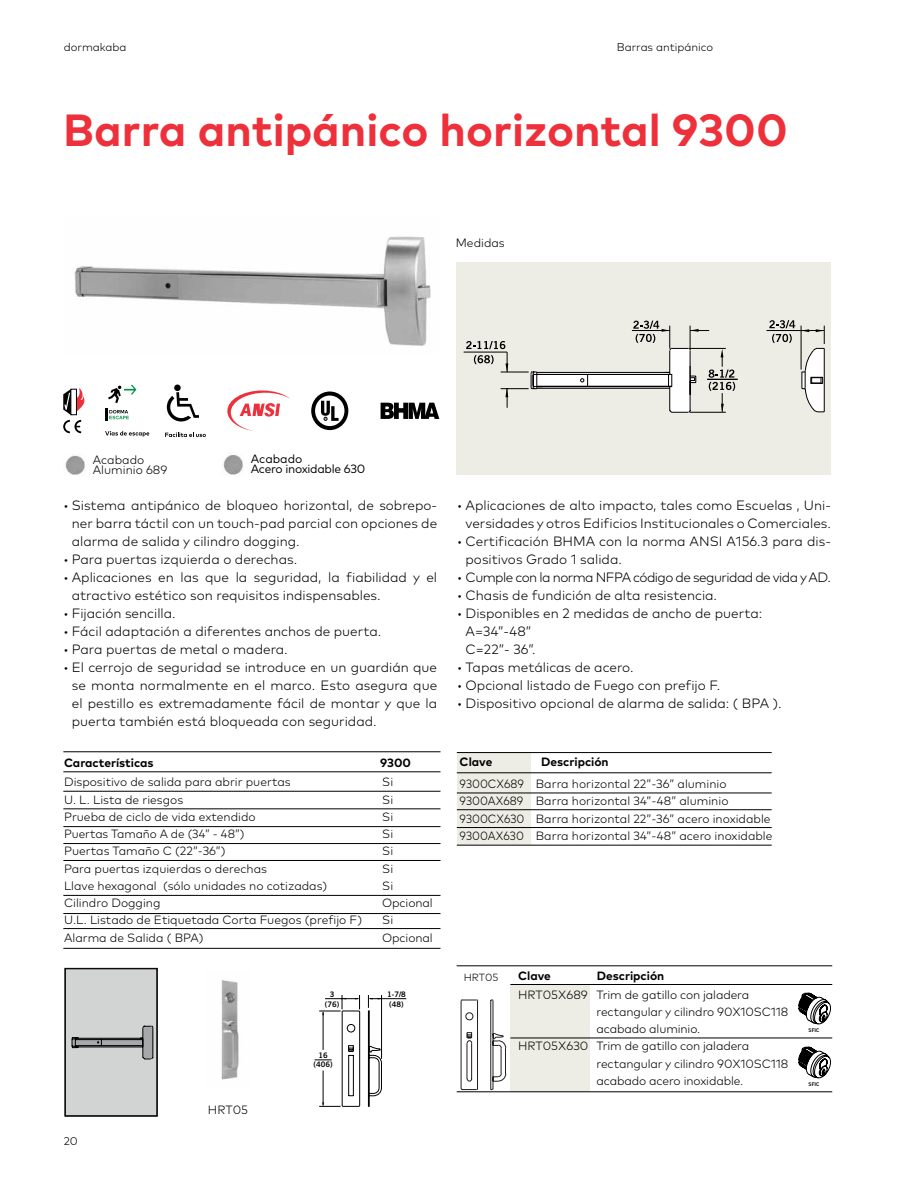
<style>
.page{position:relative;width:918px;height:1188px;background:#fff}
.page>*{position:absolute;margin:0;border:0;box-sizing:border-box;transform-origin:0 0}
.t1{font:700 45px "Mark Pro";color:#ee303b}
.t2{font:300 13.5px/18px "Mark Pro";color:#000}
.t3{font:300 13.5px "Mark Pro";letter-spacing:-.04em;color:#000}
.t4{font:300 12px/17.2px "Mark Pro";color:#000}
.t5{font:700 12px "Mark Pro";color:#000}
.t6{font:300 12px/17.2px "Mark Pro";color:#000;text-align:justify;scale:.93 1}
.t7{font:12px/10.5px "Mark Pro";letter-spacing:-.025em;color:#000}
.t8{font:300 11.25px "Mark Pro";color:#000}
.t9{font:300 10.35px "Mark Pro";color:#000}
.t10{font:7.65px/9.8px "Trade Gothic LT Std Bd 2";color:#000;text-align:center}
.t11{font:5.1px "Trade Gothic LT Std Bd 2";color:#000}
</style>
<div class="page">
<div style="left:457px;top:752px;width:74px;height:93px;background:#edece5"></div>
<div style="left:510px;top:984px;width:80px;height:108px;background:#edece5"></div>
<img style="left:74px;top:236px;width:357px;height:110px">
<hr style="left:63px;top:752px;width:378px;height:1px;background:#000">
<hr style="left:63px;top:826px;width:378px;height:1px;background:#000">
<hr style="left:63px;top:772px;width:378px;height:1px;background:#000">
<hr style="left:63px;top:860px;width:378px;height:1px;background:#000">
<hr style="left:63px;top:843px;width:378px;height:1px;background:#000">
<hr style="left:63px;top:791px;width:378px;height:1px;background:#000">
<hr style="left:63px;top:895px;width:378px;height:1px;background:#000">
<hr style="left:63px;top:928px;width:378px;height:1px;background:#000">
<hr style="left:63px;top:809px;width:378px;height:1px;background:#000">
<hr style="left:63px;top:948px;width:378px;height:1px;background:#000">
<hr style="left:63px;top:913px;width:378px;height:1px;background:#000">
<hr style="left:457px;top:752px;width:315px;height:1px;background:#000">
<hr style="left:457px;top:773px;width:315px;height:1px;background:#000">
<hr style="left:457px;top:809px;width:315px;height:1px;background:#000">
<hr style="left:457px;top:793px;width:315px;height:1px;background:#000">
<hr style="left:457px;top:827px;width:315px;height:1px;background:#000">
<hr style="left:457px;top:845px;width:315px;height:1px;background:#000">
<div style="left:457px;top:262px;width:374px;height:213px;background:#edece5"></div>
<hr style="left:464px;top:352px;width:43px;height:1px;background:#000">
<hr style="left:767px;top:330px;width:57px;height:1px;background:#000">
<svg style="left:801px;top:326px;width:24px;height:87px"></svg>
<hr style="left:707px;top:379px;width:31px;height:1px;background:#000">
<svg style="left:466px;top:321px;width:269px;height:92px"></svg>
<svg style="left:769px;top:320px;width:26px;height:8px"></svg>
<svg style="left:772px;top:334px;width:20px;height:9px"></svg>
<svg style="left:315px;top:995px;width:91px;height:112px"></svg>
<svg style="left:67px;top:970px;width:89px;height:145px;background:#c9cbcb"></svg>
<div style="left:65px;top:968px;width:93px;height:149px;border:1px solid #000"></div>
<img style="left:221px;top:980px;width:18px;height:100px">
<hr style="left:457px;top:966px;width:375px;height:1px;background:#000">
<hr style="left:510px;top:984px;width:322px;height:1px;background:#000">
<hr style="left:510px;top:1038px;width:322px;height:1px;background:#000">
<hr style="left:457px;top:1092px;width:375px;height:1px;background:#000">
<svg style="left:460px;top:999px;width:46px;height:91px"></svg>
<svg style="left:798px;top:1047px;width:33px;height:32px"></svg>
<svg style="left:798px;top:993px;width:33px;height:32px"></svg>
<img style="left:65px;top:455px;width:20px;height:20px">
<img style="left:223px;top:455px;width:20px;height:20px">
<svg style="left:105px;top:431px;width:44px;height:6px"></svg>
<svg style="left:105px;top:409px;width:24px;height:12px"></svg>
<svg style="left:108px;top:385px;width:28px;height:18px"></svg>
<svg style="left:165px;top:432px;width:41px;height:5px"></svg>
<div style="left:174px;top:385px;width:7px;height:6px;background:#000;border-radius:50%"></div>
<svg style="left:167px;top:392px;width:32px;height:30px"></svg>
<svg style="left:311px;top:392px;width:37px;height:38px"></svg>
<svg style="left:381px;top:403px;width:58px;height:16px"></svg>
<svg style="left:227px;top:390px;width:63px;height:41px"></svg>
<svg style="left:63px;top:388px;width:22px;height:45px"></svg>
<p class="t8" style="left:64px;top:39px;width:64px">dormakaba</p>
<p class="t8" style="left:617px;top:39px;width:98px">Barras antipánico</p>
<h1 class="t1" style="left:63px;top:96px;width:726px">Barra antipánico horizontal 9300</h1>
<p class="t4" style="left:456px;top:233px;width:50px">Medidas</p>
<p class="t4" style="left:93px;top:453px;width:76px;line-height:10.5px">Acabado<br>Aluminio 689</p>
<p class="t7" style="left:251px;top:452px;width:116px">Acabado<br>Acero inoxidable 630</p>
<p class="t2" style="left:72px;top:495px;width:367px;text-align:justify;text-indent:-9px">• Sistema antipánico de bloqueo horizontal, de sobrepo&shy;ner barra táctil con un touch-pad parcial con opciones de alarma de salida y cilindro dogging.</p>
<p class="t2" style="left:63px;top:549px;width:236px">• Para puertas izquierda o derechas.</p>
<p class="t2" style="left:72px;top:567px;width:367px;text-indent:-9px">• Aplicaciones en las que la seguridad, la fiabilidad y el atractivo estético son requisitos indispensables.</p>
<p class="t2" style="left:63px;top:603px;width:114px">• Fijación sencilla.</p>
<p class="t2" style="left:63px;top:621px;width:320px">• Fácil adaptación a diferentes anchos de puerta.</p>
<p class="t2" style="left:63px;top:639px;width:226px">• Para puertas de metal o madera.</p>
<p class="t2" style="left:72px;top:657px;width:367px;text-align:justify;text-indent:-9px">• El cerrojo de seguridad se introduce en un guardián que se monta normalmente en el marco. Esto asegura que el pestillo es extremadamente fácil de montar y que la puerta también está bloqueada con seguridad.</p>
<p class="t2" style="left:457px;top:495px;width:376px;text-align:right">• Aplicaciones de alto impacto, tales como Escuelas , Uni&shy;versidades y otros Edificios Institucionales o Comerciales.</p>
<p class="t2" style="left:466px;top:531px;width:367px;text-indent:-9px">• Certificación BHMA con la norma ANSI A156.3 para dis&shy;positivos Grado 1 salida.</p>
<p class="t3" style="left:457px;top:567px;width:376px">• Cumple con la norma NFPA código de seguridad de vida y AD.</p>
<p class="t2" style="left:457px;top:585px;width:262px">• Chasis de fundición de alta resistencia.</p>
<p class="t2" style="left:466px;top:603px;width:298px;text-indent:-9px">• Disponibles en 2 medidas de ancho de puerta:<br>A=34”-48”<br>C=22”- 36”.</p>
<p class="t2" style="left:457px;top:657px;width:178px">• Tapas metálicas de acero.</p>
<p class="t2" style="left:457px;top:675px;width:265px">• Opcional listado de Fuego con prefijo F.</p>
<p class="t2" style="left:457px;top:693px;width:326px">• Dispositivo opcional de alarma de salida: ( BPA ).</p>
<p class="t5" style="left:460px;top:753px;width:34px">Clave</p>
<p class="t5" style="left:541px;top:753px;width:69px">Descripción</p>
<p class="t5" style="left:64px;top:753px;width:91px">Características</p>
<p class="t5" style="left:380px;top:753px;width:32px">9300</p>
<p class="t4" style="left:382px;top:773px;width:52px">Si<br>Si<br>Si<br>Si<br>Si<br>Si<br>Si<br>Opcional<br>Si<br>Opcional</p>
<p class="t4" style="left:64px;top:772px;width:300px">Dispositivo de salida para abrir puertas<br>U. L. Lista de riesgos<br>Prueba de ciclo de vida extendido<br>Puertas Tamaño A de (34” - 48”)<br>Puertas Tamaño C (22”-36”)<br>Para puertas izquierdas o derechas<br>Llave hexagonal (sólo unidades no cotizadas)<br>Cilindro Dogging<br>U.L. Listado de Etiquetada Corta Fuegos (prefijo F)<br>Alarma de Salida ( BPA)</p>
<p class="t6" style="left:460px;top:774px;width:71px">9300CX689<br>9300AX689<br>9300CX630<br>9300AX630</p>
<p class="t4" style="left:536px;top:774px;width:238px">Barra horizontal 22”-36” aluminio<br>Barra horizontal 34”-48” aluminio<br>Barra horizontal 22”-36” acero inoxidable Barra horizontal 34”-48” acero inoxidable</p>
<p class="t8" style="left:64px;top:1133px;width:16px">20</p>
<p class="t4" style="left:208px;top:1100px;width:42px">HRT05</p>
<p class="t9" style="left:464px;top:970px;width:36px">HRT05</p>
<p class="t5" style="left:518px;top:967px;width:34px">Clave</p>
<p class="t5" style="left:597px;top:967px;width:69px">Descripción</p>
<p class="t10" style="left:325px;top:989px;width:16px">3 (76)</p>
<p class="t10" style="left:387px;top:989px;width:20px;text-align:left">1-7/8 (48)</p>
<p class="t4" style="left:518px;top:985px;width:71px">HRT05X689</p>
<p class="t4" style="left:518px;top:1037px;width:72px">HRT05X630</p>
<p class="t10" style="left:314px;top:1050px;width:21px">16 (406)</p>
<p class="t4" style="left:597px;top:985px;width:193px">Trim de gatillo con jaladera rectangular y cilindro 90X10SC118 acabado aluminio.<br>Trim de gatillo con jaladera rectangular y cilindro 90X10SC118 acabado acero inoxidable.</p>
<p class="t11" style="left:809px;top:1027px;width:12px">SFIC</p>
<p class="t11" style="left:809px;top:1081px;width:12px">SFIC</p>
</div>
